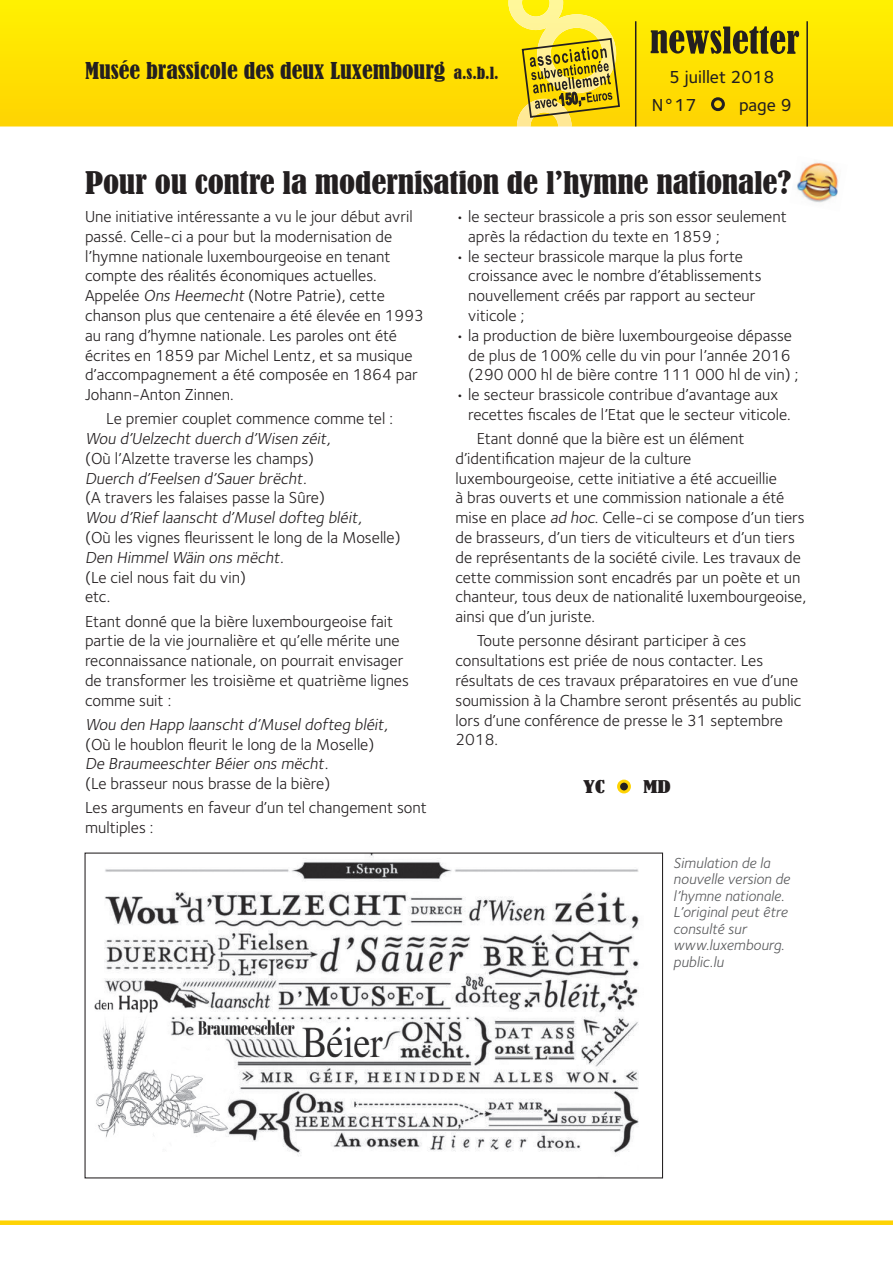
<style>
.page{position:relative;width:893px;height:1263px;background:#fff}
.page>*{position:absolute;margin:0;border:0;box-sizing:border-box;transform-origin:0 0}
.t1{font:condensed 29.25px "Bernard";letter-spacing:-.005em;color:#231f20;scale:1.15 1}
.t2{font:condensed 21.75px "Bernard";color:#231f20;scale:1.1 1}
.t3{font:18px/28.5px "Foundry Sterling Medium CE";color:#231f20}
.t4{font:16.5px/19.8px "Foundry Sterling Book CE";color:#231f20}
.t5{font:italic 16.5px "Foundry Sterling Book CE";color:#231f20}
.t6{font:condensed 16.5px "Bernard";color:#231f20;scale:1.5 1}
.t7{font:15px/16.5px "Foundry Sterling Book Italic CE";color:#57585a}
.s1{font-size:15.75px}
.s2{font-style:italic}
</style>
<div class="page">
<svg style="left:0;top:0;width:893px;height:126px;background:#fee201"></svg>
<svg style="left:651px;top:26px;width:148px;height:28px;background:#8e8110"></svg>
<div style="left:712px;top:99px;width:11px;height:11px;background:#fed304;border-radius:50%"></div>
<div style="left:711px;top:97px;width:14px;height:14px;border:3px solid #231f20;border-radius:50%"></div>
<div style="left:0;top:1220px;width:893px;height:5px;background:#fed304"></div>
<hr style="left:635px;top:21px;width:1px;height:105px;background:#231f20">
<hr style="left:806px;top:21px;width:2px;height:105px;background:#231f20">
<svg style="left:453px;top:66px;width:46px;height:14px"></svg>
<svg style="left:508px;top:0;width:113px;height:126px;background:#e0cb30"></svg>
<div style="left:619px;top:781px;width:10px;height:11px;background:#231f20;border-radius:50%"></div>
<div style="left:617px;top:780px;width:14px;height:13px;border:3px solid #fed304;border-radius:50%"></div>
<img style="left:94px;top:854px;width:545px;height:302px">
<img style="left:796px;top:162px;width:43px;height:41px">
<h2 class="t2" style="left:85px;top:58px;width:378px">Musée brassicole des deux Luxembourg <span class="s1">a.s.b.l.</span></h2>
<p class="t3" style="left:652px;top:63px;width:124px;text-indent:17px">5 juillet 2018<br>N°17</p>
<p class="t3" style="left:739px;top:91px;width:54px">page 9</p>
<h1 class="t1" style="left:85px;top:165px;width:616px">Pour ou contre la modernisation de l’hymne nationale?</h1>
<p class="t4" style="left:85px;top:207px;width:340px">Une initiative intéressante a vu le jour début avril passé. Celle-ci a pour but la modernisation de l’hymne nationale luxembourgeoise en tenant compte des réalités économiques actuelles.<br>Appelée <span class="s2">Ons Heemecht</span> (Notre Patrie), cette chanson plus que centenaire a été élevée en 1993 au rang d’hymne nationale. Les paroles ont été écrites en 1859 par Michel Lentz, et sa musique d’accompagnement a été composée en 1864 par Johann-Anton Zinnen.</p>
<p class="t4" style="left:106px;top:409px;width:288px">Le premier couplet commence comme tel :</p>
<p class="t5" style="left:85px;top:429px;width:250px">Wou d’Uelzecht duerch d’Wisen zéit,</p>
<p class="t4" style="left:85px;top:449px;width:231px">(Où l’Alzette traverse les champs)</p>
<p class="t5" style="left:85px;top:469px;width:226px">Duerch d’Feelsen d’Sauer brëcht.</p>
<p class="t4" style="left:85px;top:488px;width:241px">(A travers les falaises passe la Sûre)</p>
<p class="t5" style="left:85px;top:508px;width:282px">Wou d’Rief laanscht d’Museldofteg bléit,</p>
<p class="t4" style="left:85px;top:528px;width:317px">(Où les vignes fleurissent le long de la Moselle)</p>
<p class="t5" style="left:85px;top:548px;width:203px">Den HimmelWäin ons mëcht.</p>
<p class="t4" style="left:85px;top:567px;width:162px">(Le ciel nous fait du vin) etc.</p>
<p class="t4" style="left:85px;top:611px;width:325px">Etant donné que la bière luxembourgeoise fait partie de la vie journalière et qu’elle mérite une reconnaissance nationale, on pourrait envisager de transformer les troisième et quatrième lignes comme suit :</p>
<p class="t5" style="left:85px;top:715px;width:308px">Wou den Happ laanscht d’Museldofteg bléit,</p>
<p class="t4" style="left:85px;top:734px;width:291px">(Où le houblon fleurit le long de la Moselle)</p>
<p class="t5" style="left:85px;top:754px;width:248px">De Braumeeschter Béier ons mëcht.</p>
<p class="t4" style="left:85px;top:772px;width:343px;line-height:24px">(Le brasseur nous brasse de la bière)<br>Les arguments en faveur d’un tel changement sont</p>
<p class="t4" style="left:85px;top:818px;width:70px">multiples :</p>
<p class="t4" style="left:468px;top:207px;width:320px;text-indent:-13px">• le secteur brassicole a pris son essor seulement après la rédaction du texte en 1859 ;</p>
<p class="t4" style="left:468px;top:246px;width:295px;text-indent:-13px">• le secteur brassicole marque la plus forte croissance avec le nombre d’établissements nouvellement créés par rapport au secteur viticole ;</p>
<p class="t4" style="left:468px;top:326px;width:332px;text-indent:-13px">• la production de bière luxembourgeoise dépasse de plus de 100% celle du vin pour l’année 2016 (290 000 hl de bière contre 111 000 hl de vin) ;</p>
<p class="t4" style="left:468px;top:385px;width:324px;text-indent:-13px">• le secteur brassicole contribue d’avantage aux recettes fiscales de l’Etat que le secteur viticole.</p>
<p class="t4" style="left:455px;top:429px;width:352px;text-indent:21px">Etant donné que la bière est un élément d’identification majeur de la culture luxembourgeoise, cette initiative a été accueillie<br>à bras ouverts et une commission nationale a été mise en place <span class="s2">ad hoc</span>. Celle-ci se compose d’un tiers de brasseurs, d’un tiers de viticulteurs et d’un tiers de représentants de la société civile. Les travaux de cette commission sont encadrés par un poète et un chanteur, tous deux de nationalité luxembourgeoise, ainsi que d’un juriste.</p>
<p class="t4" style="left:455px;top:631px;width:348px;text-indent:21px">Toute personne désirant participer à ces consultations est priée de nous contacter. Les résultats de ces travaux préparatoires en vue d’une soumission à la Chambre seront présentés au public lors d’une conférence de presse le 31 septembre 2018.</p>
<p class="t6" style="left:583px;top:777px;width:16px">YC</p>
<p class="t6" style="left:643px;top:777px;width:20px">MD</p>
<p class="t7" style="left:673px;top:855px;width:118px">Simulation de la nouvelle version de l’hymne nationale.<br>L’original peut être consulté sur www.luxembourg. public.lu</p>
</div>
